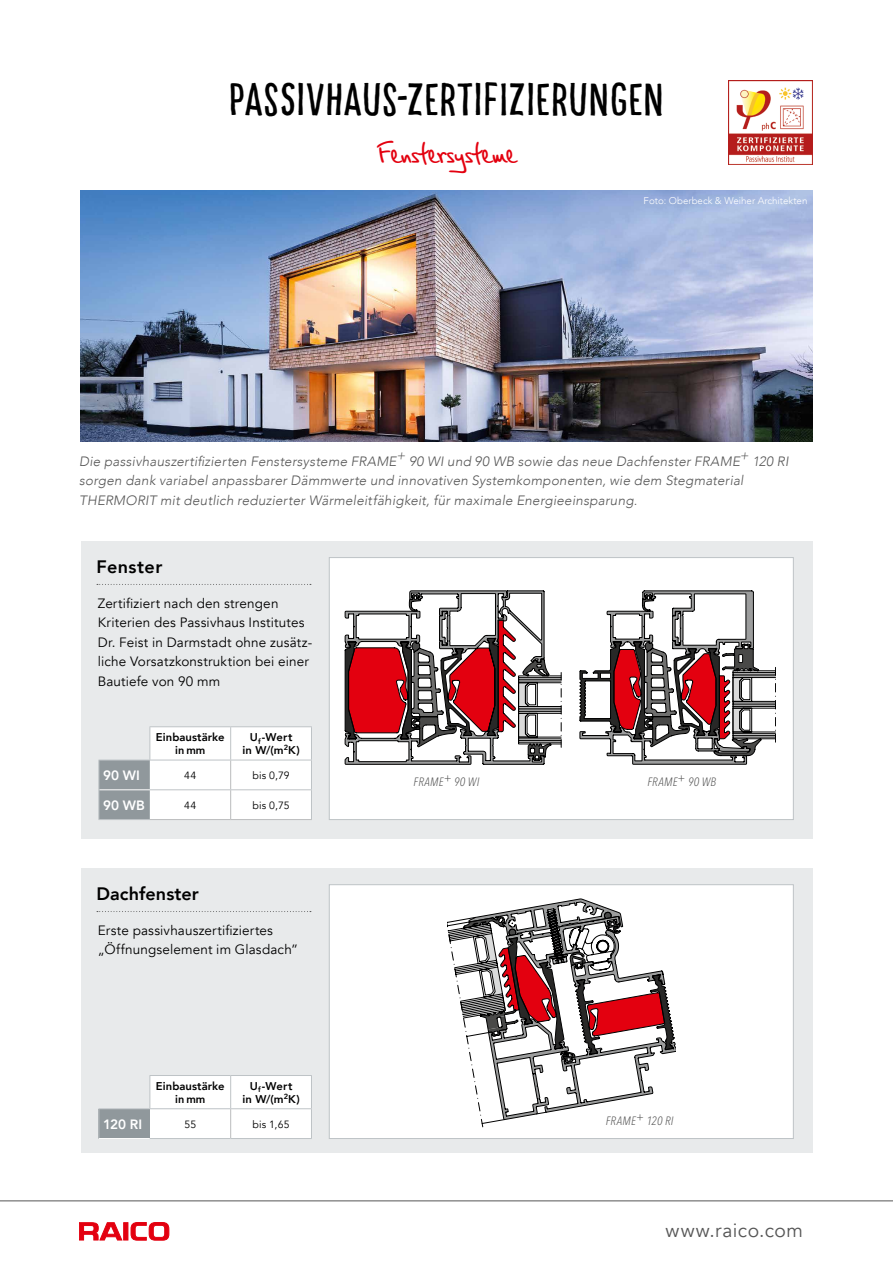
<style>
.page{position:relative;width:893px;height:1263px;background:#fff}
.page>*{position:absolute;margin:0;border:0;box-sizing:border-box;transform-origin:0 0}
.t1{font:45px "Pinto NO 01";letter-spacing:.015em;color:#000}
.t2{font:30px "PT Script Breeze";letter-spacing:.02em;color:#e3000f}
.t3{font:19.35px "Avenir LT Com";letter-spacing:.025em;color:#565656}
.t4{font:800 18px "Avenir LT Com";letter-spacing:.01em;color:#000}
.t5{font:italic 300 13.5px/19.5px "Avenir LT Com";letter-spacing:.02em;color:#565656}
.t6{font:13.5px/19.5px "Avenir LT Com";letter-spacing:.01em;color:#000}
.t7{font:800 13.5px "Avenir LT Com";color:#fff}
.t8{font:italic 300 condensed 12px "Avenir Next LT Pro";letter-spacing:.02em;color:#565656}
.t9{font:800 11.25px/12.8px "Avenir LT Com";letter-spacing:.005em;color:#000;text-align:center}
.t10{font:10.5px "Avenir LT Com";letter-spacing:.02em;color:#000}
.t11{font:300 9.75px "Avenir LT Com";color:#fff}
</style>
<div class="page">
<div style="left:81px;top:541px;width:732px;height:297px;background:#e8eaeb"></div>
<div style="left:329px;top:557px;width:465px;height:263px;background:#fff;border:1px solid #bec3c6"></div>
<div style="left:81px;top:868px;width:732px;height:285px;background:#e8eaeb"></div>
<div style="left:329px;top:884px;width:465px;height:255px;background:#fff;border:1px solid #bec3c6"></div>
<hr style="left:0;top:1200px;width:893px;height:1px;background:#565656">
<img style="left:728px;top:81px;width:84px;height:84px">
<svg style="left:79px;top:1222px;width:90px;height:18px"></svg>
<img style="left:81px;top:191px;width:731px;height:250px">
<svg style="left:97px;top:584px;width:214px;height:1px"></svg>
<hr style="left:150px;top:819px;width:81px;height:1px;background:#bbbcbd">
<hr style="left:231px;top:819px;width:81px;height:1px;background:#bbbcbd">
<hr style="left:150px;top:726px;width:81px;height:1px;background:#bec3c6">
<hr style="left:231px;top:726px;width:81px;height:1px;background:#bec3c6">
<svg style="left:98px;top:727px;width:214px;height:92px;background:#eaebec"></svg>
<hr style="left:98px;top:819px;width:52px;height:1px;background:#bec3c6">
<svg style="left:345px;top:591px;width:216px;height:173px"></svg>
<svg style="left:580px;top:591px;width:196px;height:173px"></svg>
<svg style="left:97px;top:911px;width:214px;height:1px"></svg>
<div style="left:99px;top:1109px;width:51px;height:29px;background:#90989c"></div>
<hr style="left:98px;top:1138px;width:52px;height:1px;background:#fff">
<hr style="left:98px;top:1108px;width:52px;height:1px;background:#bec3c6">
<svg style="left:98px;top:1109px;width:1px;height:29px"></svg>
<div style="left:150px;top:1075px;width:162px;height:63px;background:#fff"></div>
<hr style="left:150px;top:1138px;width:81px;height:1px;background:#bec3c6">
<hr style="left:231px;top:1138px;width:81px;height:1px;background:#bec3c6">
<svg style="left:447px;top:919px;width:58px;height:208px"></svg>
<svg style="left:463px;top:899px;width:212px;height:221px"></svg>
<h1 class="t1" style="left:229px;top:73px;width:437px">PASSIVHAUS-ZERTIFIZIERUNGEN</h1>
<h2 class="t2" style="left:377px;top:135px;width:140px">Fenstersysteme</h2>
<p class="t11" style="left:644px;top:195px;width:165px">Foto: Oberbeck &amp; Weiher Architekten</p>
<p class="t5" style="left:79px;top:451px;width:711px">Die passivhauszertifizierten Fenstersysteme FRAME+ 90 WI und 90 WB sowie das neue Dachfenster FRAME+ 120 RI sorgen dank variabel anpassbarer Dämmwerte und innovativen Systemkomponenten, wie dem Stegmaterial<br>THERMORIT mit deutlich reduzierter Wärmeleitfähigkeit, für maximale Energieeinsparung.</p>
<h3 class="t4" style="left:97px;top:556px;width:67px">Fenster</h3>
<p class="t6" style="left:98px;top:594px;width:215px">Zertifiziert nach den strengen<br>Kriterien des Passivhaus Institutes<br>Dr. Feist in Darmstadt ohne zusätz&shy;liche Vorsatzkonstruktion bei einer<br>Bautiefe von 90 mm</p>
<p class="t9" style="left:156px;top:731px;width:70px">Einbaustärke in mm</p>
<p class="t9" style="left:242px;top:731px;width:59px">U<sub>f</sub>-Wert<br>in W/(m<sup>2</sup>K)</p>
<p class="t7" style="left:103px;top:767px;width:38px">90 WI</p>
<p class="t10" style="left:184px;top:769px;width:14px">44</p>
<p class="t10" style="left:252px;top:769px;width:39px">bis 0,79</p>
<p class="t7" style="left:103px;top:797px;width:43px">90 WB</p>
<p class="t10" style="left:184px;top:799px;width:14px">44</p>
<p class="t10" style="left:253px;top:799px;width:39px">bis 0,75</p>
<h3 class="t4" style="left:97px;top:883px;width:104px">Dachfenster</h3>
<p class="t6" style="left:98px;top:921px;width:202px">Erste passivhauszertifiziertes „Öffnungselement im Glasdach”</p>
<p class="t9" style="left:156px;top:1080px;width:70px">Einbaustärke in mm</p>
<p class="t9" style="left:242px;top:1080px;width:59px">U<sub>f</sub>-Wert<br>in W/(m<sup>2</sup>K)</p>
<p class="t7" style="left:103px;top:1116px;width:41px">120 RI</p>
<p class="t10" style="left:184px;top:1118px;width:13px">55</p>
<p class="t10" style="left:252px;top:1118px;width:39px">bis 1,65</p>
<p class="t8" style="left:414px;top:775px;width:67px">FRAME+ 90 WI</p>
<p class="t8" style="left:647px;top:775px;width:70px">FRAME+ 90 WB</p>
<p class="t8" style="left:606px;top:1114px;width:69px">FRAME+ 120 RI</p>
<h3 class="t3" style="left:665px;top:1219px;width:139px">www.raico.com</h3>
</div>
